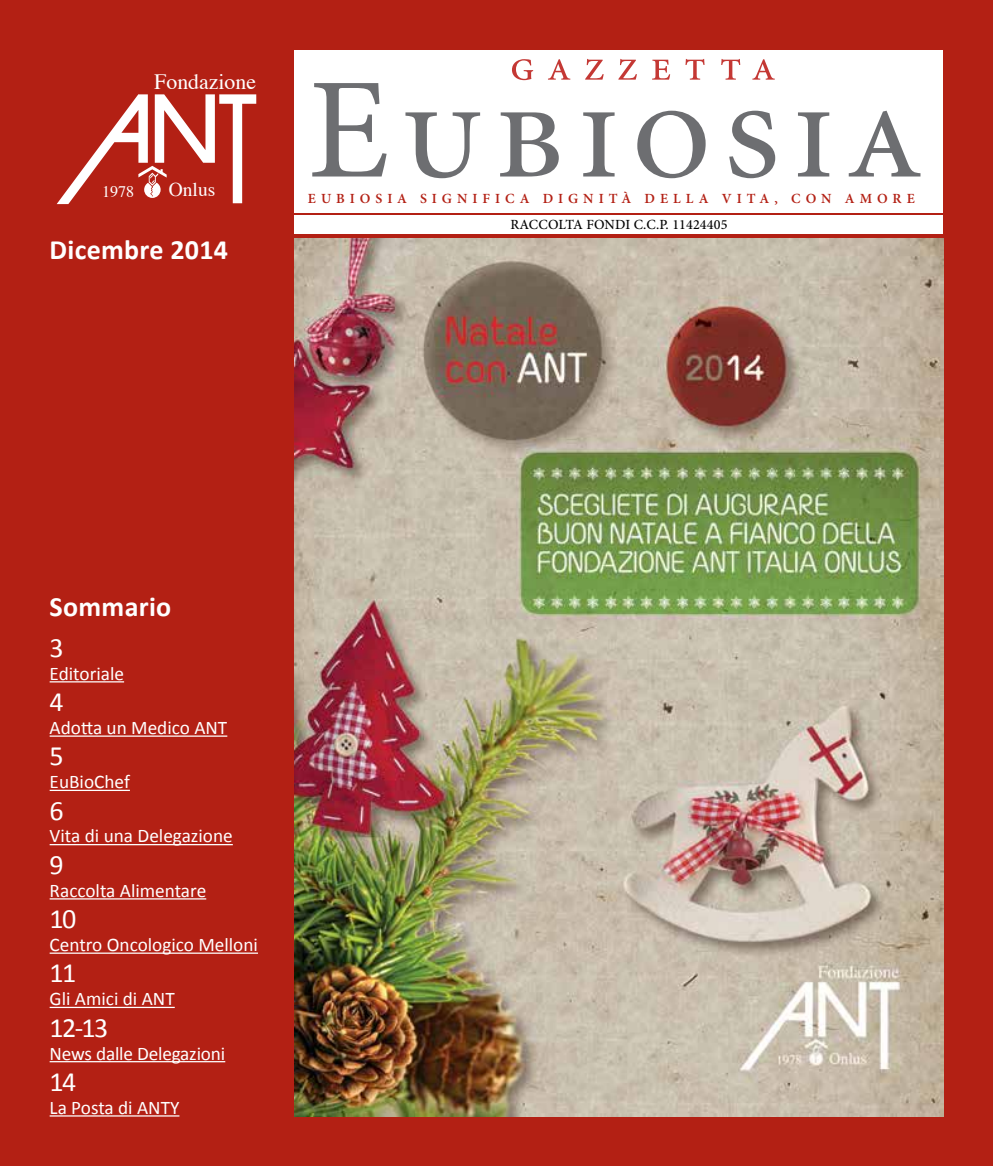
<style>
.page{position:relative;width:993px;height:1166px;background:#fff}
.page>*{position:absolute;margin:0;border:0;box-sizing:border-box;transform-origin:0 0}
.t1{font:700 28px "Calibri";letter-spacing:.01em;color:#fff}
.t2{font:28px "Calibri";letter-spacing:-.06em;color:#fff}
.t3{font:21.88px "Times";color:#fff}
.t4{font:19.6px "Times";color:#fff}
.t5{font:19.25px "Calibri";color:#fff}
.t6{font:16.1px "Times";color:#fff}
.t7{font:600 14px "Minion Pro";letter-spacing:.36em;color:#b32014}
.t8{font:500 14px "Minion Pro";letter-spacing:.01em;color:#000}
</style>
<div class="page">
<div style="left:0;top:0;width:992px;height:1166px;background:#b32014"></div>
<div style="left:294px;top:50px;width:648px;height:162px;background:#fff"></div>
<div style="left:294px;top:215px;width:648px;height:19px;background:#fff"></div>
<img style="left:294px;top:238px;width:648px;height:878px">
<svg style="left:57px;top:94px;width:199px;height:110px"></svg>
<svg style="left:312px;top:83px;width:608px;height:95px"></svg>
<svg style="left:512px;top:59px;width:262px;height:21px"></svg>
<hr style="left:50px;top:681px;width:74px;height:1px;background:#fff">
<hr style="left:50px;top:735px;width:177px;height:2px;background:#fff">
<hr style="left:50px;top:790px;width:80px;height:1px;background:#fff">
<hr style="left:50px;top:844px;width:183px;height:1px;background:#fff">
<hr style="left:50px;top:898px;width:156px;height:1px;background:#fff">
<hr style="left:50px;top:952px;width:208px;height:2px;background:#fff">
<hr style="left:50px;top:1007px;width:125px;height:1px;background:#fff">
<hr style="left:50px;top:1061px;width:175px;height:1px;background:#fff">
<hr style="left:50px;top:1115px;width:129px;height:1px;background:#fff">
<p class="t3" style="left:154px;top:61px;width:103px">Fondazione</p>
<p class="t6" style="left:102px;top:176px;width:34px">1978</p>
<p class="t4" style="left:169px;top:171px;width:48px">Onlus</p>
<h1 class="t1" style="left:50px;top:232px;width:180px">Dicembre 2014</h1>
<p class="t7" style="left:308px;top:189px;width:608px">EUBIOSIA SIGNIFICA DIGNITÀ DELLA VITA, CON AMORE</p>
<p class="t8" style="left:510px;top:215px;width:218px">RACCOLTA FONDI C.C.P. 11424405</p>
<h1 class="t1" style="left:50px;top:589px;width:123px">Sommario</h1>
<h1 class="t2" style="left:50px;top:630px;width:16px">3</h1>
<p class="t5" style="left:50px;top:661px;width:76px">Editoriale</p>
<h1 class="t2" style="left:50px;top:684px;width:16px">4</h1>
<p class="t5" style="left:50px;top:715px;width:179px">Adotta un Medico ANT</p>
<h1 class="t2" style="left:50px;top:738px;width:16px">5</h1>
<p class="t5" style="left:50px;top:769px;width:82px">EuBioChef</p>
<h1 class="t2" style="left:50px;top:793px;width:16px">6</h1>
<p class="t5" style="left:50px;top:824px;width:185px">Vita di una Delegazione</p>
<h1 class="t2" style="left:50px;top:847px;width:16px">9</h1>
<p class="t5" style="left:50px;top:878px;width:158px">Raccolta Alimentare</p>
<h1 class="t2" style="left:50px;top:901px;width:28px">10</h1>
<p class="t5" style="left:50px;top:932px;width:210px">Centro Oncologico Melloni</p>
<h1 class="t2" style="left:50px;top:955px;width:28px">11</h1>
<p class="t5" style="left:50px;top:986px;width:126px">Gli Amici di ANT</p>
<h1 class="t2" style="left:50px;top:1010px;width:60px">12-13</h1>
<p class="t5" style="left:50px;top:1041px;width:177px">News dalle Delegazioni</p>
<h1 class="t2" style="left:50px;top:1064px;width:28px">14</h1>
<p class="t5" style="left:50px;top:1095px;width:131px">La Posta di ANTY</p>
</div>
